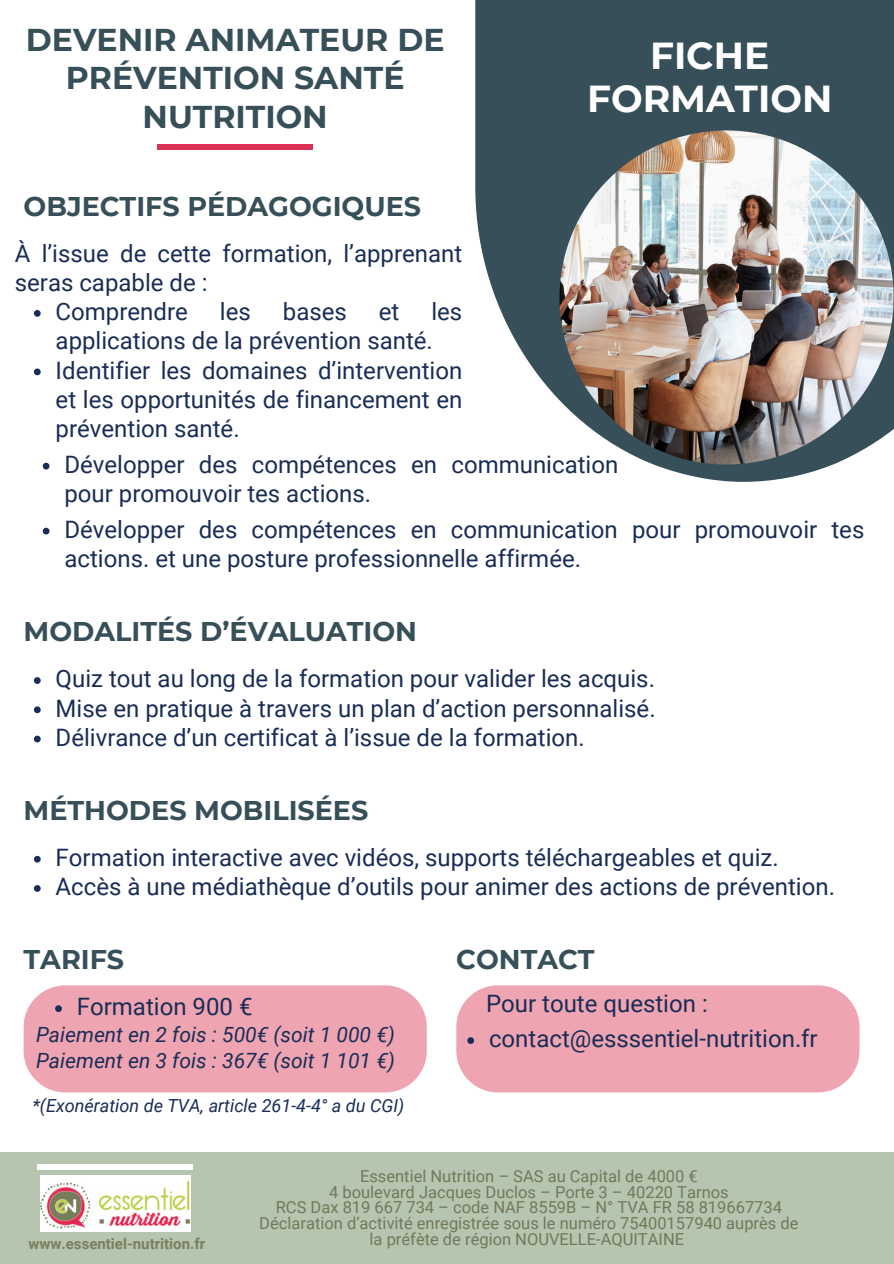
<style>
.page{position:relative;width:894px;height:1264px;background:#fff}
.page>*{position:absolute;margin:0;border:0;box-sizing:border-box;transform-origin:0 0}
.t1{font:700 37.5px/42.8px "Montserrat";color:#fff;text-align:center}
.t2{font:700 31.5px/38.2px "Montserrat";color:#374f59;text-align:center}
.t3{font:700 27px "Montserrat";color:#374f59}
.t4{font:24px/29.2px "Roboto";color:#192d56}
.t5{font:italic 21px/25.8px "Roboto";color:#192d56}
.t6{font:italic 18px "Roboto";color:#192d56}
.t7{font:16.5px/15.8px "Roboto";color:#737858;text-align:center}
.t8{font:700 15px "Roboto";color:#7b7f5e}
</style>
<div class="page">
<div style="left:0;top:1152px;width:893px;height:111px;background:#b5c5b0"></div>
<svg style="left:475px;top:0;width:418px;height:482px;fill:#374f59"></svg>
<img style="left:559px;top:130px;width:334px;height:334px;border-radius:50%">
<div style="left:157px;top:144px;width:156px;height:5px;background:#db3156"></div>
<img style="left:40px;top:1175px;width:150px;height:56px">
<div style="left:37px;top:1164px;width:156px;height:5px;background:#fff"></div>
<div style="left:24px;top:985px;width:402px;height:107px;background:#efa4b1"></div>
<svg style="left:34px;top:310px;width:7px;height:7px"></svg>
<svg style="left:34px;top:368px;width:7px;height:7px"></svg>
<svg style="left:43px;top:463px;width:6px;height:6px"></svg>
<svg style="left:43px;top:527px;width:6px;height:7px"></svg>
<svg style="left:34px;top:677px;width:7px;height:7px"></svg>
<svg style="left:34px;top:706px;width:7px;height:7px"></svg>
<svg style="left:34px;top:735px;width:7px;height:7px"></svg>
<svg style="left:34px;top:855px;width:7px;height:7px"></svg>
<svg style="left:34px;top:885px;width:7px;height:6px"></svg>
<div style="left:456px;top:985px;width:403px;height:107px;background:#efa4b1"></div>
<p class="t2" style="left:26px;top:21px;width:420px">DEVENIR ANIMATEUR DE<br>PRÉVENTION SANTÉ<br>NUTRITION</p>
<p class="t3" style="left:24px;top:190px;width:399px">OBJECTIFS PÉDAGOGIQUES</p>
<p class="t4" style="left:15px;top:239px;width:449px">À l’issue de cette formation, l’apprenant seras capable de :</p>
<p class="t4" style="left:56px;top:297px;width:134px">Comprendre</p>
<p class="t4" style="left:220px;top:297px;width:32px">les</p>
<p class="t4" style="left:283px;top:297px;width:65px">bases</p>
<p class="t4" style="left:379px;top:297px;width:22px">et</p>
<p class="t4" style="left:56px;top:297px;width:408px;text-indent:375px">les applications de la prévention santé.</p>
<p class="t4" style="left:56px;top:356px;width:408px;text-align:justify">Identifier les domaines d’intervention et les opportunités de financement en prévention santé.</p>
<p class="t1" style="left:587px;top:34px;width:247px">FICHE<br>FORMATION</p>
<p class="t4" style="left:64px;top:450px;width:555px">Développer des compétences en communication pour promouvoir tes actions.</p>
<p class="t4" style="left:64px;top:515px;width:801px">Développer des compétences en communication pour promouvoir tes actions. et une posture professionnelle affirmée.</p>
<p class="t3" style="left:24px;top:615px;width:395px">MODALITÉS D’ÉVALUATION</p>
<p class="t4" style="left:56px;top:664px;width:600px">Quiz tout au long de la formation pour valider les acquis.</p>
<p class="t4" style="left:56px;top:693px;width:601px">Mise en pratique à travers un plan d’action personnalisé.</p>
<h5 class="t4" style="left:56px;top:723px;width:530px">Délivrance d’un certificat à l’issue de la formation.</h5>
<h6 class="t3" style="left:24px;top:793px;width:346px">MÉTHODES MOBILISÉES</h6>
<p class="t4" style="left:56px;top:843px;width:724px">Formation interactive avec vidéos, supports téléchargeables et quiz.</p>
<h4 class="t4" style="left:56px;top:872px;width:780px">Accès à une médiathèque d’outils pour animer des actions de prévention.</h4>
<p class="t3" style="left:24px;top:943px;width:102px">TARIFS</p>
<h4 class="t4" style="left:77px;top:992px;width:177px">Formation 900 €</h4>
<p class="t5" style="left:36px;top:1022px;width:360px">Paiement en 2 fois : 500€ (soit 1 000 €)<br>Paiement en 3 fois : 367€ (soit 1 101 €)</p>
<p class="t6" style="left:32px;top:1095px;width:373px">*(Exonération de TVA, article 261-4-4° a du CGI)</p>
<p class="t3" style="left:456px;top:943px;width:140px">CONTACT</p>
<p class="t4" style="left:486px;top:988px;width:223px">Pour toute question :</p>
<h6 class="t4" style="left:489px;top:1024px;width:330px">contact@esssentiel-nutrition.fr</h6>
<p class="t8" style="left:28px;top:1234px;width:178px">www.essentiel-nutrition.fr</p>
<p class="t7" style="left:360px;top:1168px;width:339px">Essentiel Nutrition – SAS au Capital de 4000 €</p>
<p class="t7" style="left:259px;top:1184px;width:540px">4 boulevard Jacques Duclos – Porte 3 – 40220 Tarnos<br>RCS Dax 819 667 734 – code NAF 8559B – N° TVA FR 58 819667734<br>Déclaration d’activité enregistrée sous le numéro 75400157940 auprès de la préfète de région NOUVELLE-AQUITAINE</p>
</div>
